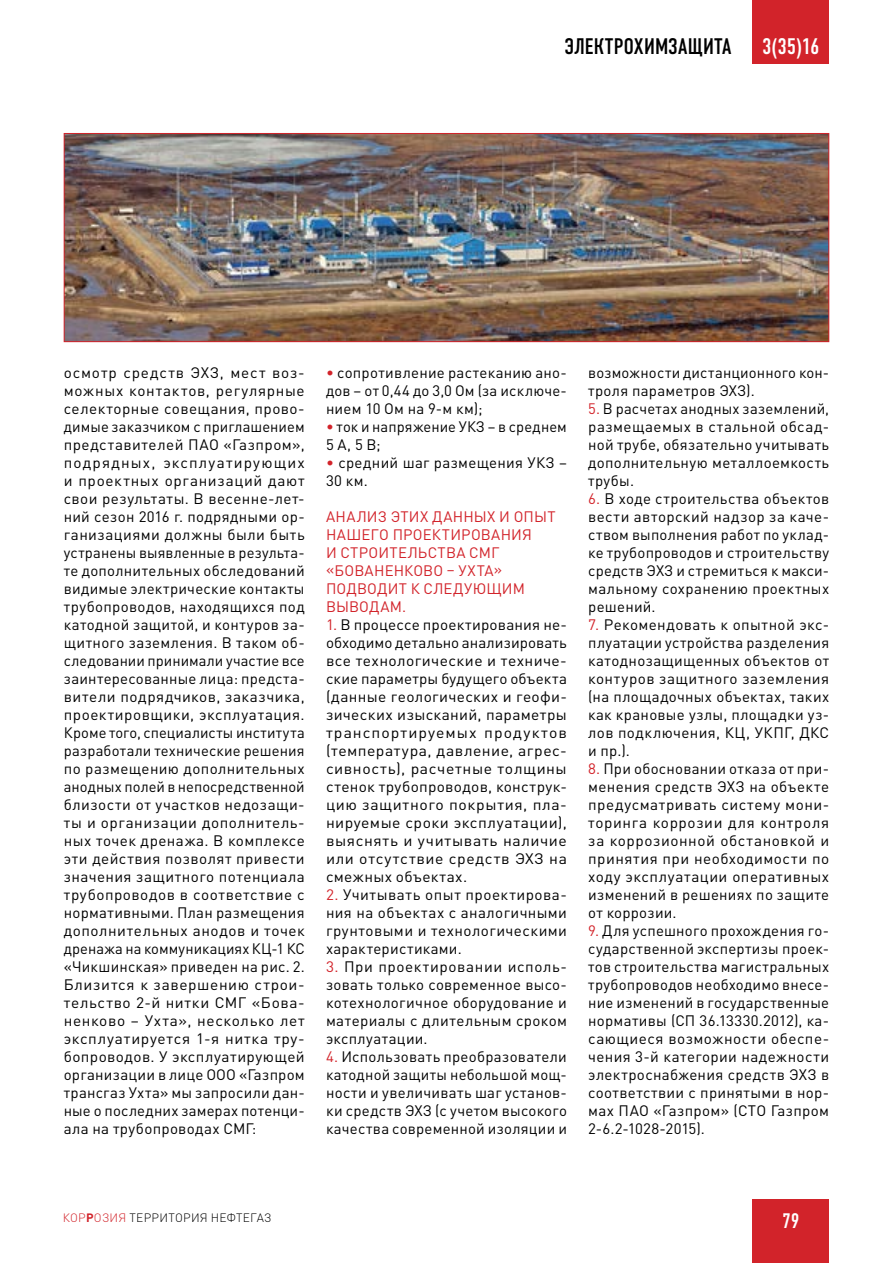
<style>
.page{position:relative;width:893px;height:1263px;background:#fff}
.page>*{position:absolute;margin:0;border:0;box-sizing:border-box;transform-origin:0 0}
.t1{font:22.5px "DIN Condensed C";letter-spacing:.015em;color:#000}
.t2{font:22.5px "DIN Condensed C";color:#fff}
.t3{font:21px "DIN Condensed C";color:#fff}
.t4{font:15px/18px "DIN Pro";letter-spacing:.02em;color:#000;text-align:justify}
.t5{font:15px "DIN Pro";letter-spacing:.015em;color:#d2232a}
.t6{font:300 12px "DIN Pro";letter-spacing:.02em;color:#d2232a}
.t7{font:300 12px "DIN Pro";letter-spacing:.015em;color:#000}
.s1{color:#d2232a}
.s2{font-weight:700}
.s3{color:#000}
</style>
<div class="page">
<div style="left:753px;top:1199px;width:76px;height:64px;background:#d2232a"></div>
<div style="left:753px;top:0;width:76px;height:64px;background:#d2232a"></div>
<img style="left:66px;top:135px;width:761px;height:205px">
<div style="left:64px;top:133px;width:765px;height:209px;border:1px solid #d2232a"></div>
<h1 class="t1" style="left:565px;top:34px;width:168px">ЭЛЕКТРОХИМЗАЩИТА</h1>
<h1 class="t2" style="left:762px;top:34px;width:59px">3(35)16</h1>
<p class="t4" style="left:64px;top:363px;width:242px">осмотр средств ЭХЗ, мест воз&shy;можных контактов, регулярные селекторные совещания, прово&shy;димые заказчиком с приглашением представителей ПАО «Газпром», подрядных, эксплуатирующих и проектных организаций дают свои результаты. В весенне-лет&shy;ний сезон 2016 г. подрядными ор&shy;ганизациями должны были быть устранены выявленные в результа&shy;те дополнительных обследований видимые электрические контакты трубопроводов, находящихся под катодной защитой, и контуров за&shy;щитного заземления. В таком об&shy;следовании принимали участие все заинтересованные лица: предста&shy;вители подрядчиков, заказчика, проектировщики, эксплуатация.<br>Кроме того, специалисты института разработали технические решения по размещению дополнительных анодных полей в непосредственной близости от участков недозащи&shy;ты и организации дополнитель&shy;ных точек дренажа. В комплексе эти действия позволят привести значения защитного потенциала трубопроводов в соответствие с нормативными. План размещения дополнительных анодов и точек дренажа на коммуникациях КЦ-1 КС «Чикшинская» приведен на рис. 2.<br>Близится к завершению строи&shy;тельство 2-й нитки СМГ «Бова&shy;ненково – Ухта», несколько лет эксплуатируется 1-я нитка тру&shy;бопроводов. У эксплуатирующей организации в лице ООО «Газпром трансгаз Ухта» мы запросили дан&shy;ные о последних замерах потенци&shy;ала на трубопроводах СМГ:</p>
<p class="t4" style="left:326px;top:363px;width:242px"><span class="s1">•</span> сопротивление растеканию ано&shy;дов – от 0,44 до 3,0 Ом (за исключе&shy;нием 10 Ом на 9-м км);</p>
<p class="t4" style="left:326px;top:417px;width:242px"><span class="s1">•</span> ток и напряжение УКЗ – в среднем<br>5 А, 5 В;</p>
<p class="t4" style="left:326px;top:453px;width:242px"><span class="s1">•</span> средний шаг размещения УКЗ –<br>30 км.</p>
<p class="t5" style="left:326px;top:506px;width:21px">Анализ</p>
<p class="t5" style="left:391px;top:506px;width:11px">этих</p>
<p class="t5" style="left:432px;top:506px;width:12px">данных</p>
<p class="t5" style="left:499px;top:506px;width:26px">и опыт</p>
<p class="t5" style="left:326px;top:524px;width:45px">нашего</p>
<p class="t5" style="left:393px;top:524px;width:11px">проектирования</p>
<p class="t5" style="left:326px;top:542px;width:25px">и строительства</p>
<p class="t5" style="left:469px;top:542px;width:32px">СМГ</p>
<p class="t5" style="left:326px;top:560px;width:30px">«Бованенково</p>
<p class="t5" style="left:447px;top:560px;width:57px">– Ухта»</p>
<p class="t5" style="left:326px;top:578px;width:11px">подводит</p>
<p class="t5" style="left:411px;top:578px;width:25px">к следующим</p>
<p class="t5" style="left:326px;top:596px;width:12px">выводам</p>
<p class="t5" style="left:402px;top:596px;width:6px">.</p>
<p class="t4" style="left:326px;top:615px;width:242px"><span class="s1">1.</span> В процессе проектирования не&shy;обходимо детально анализировать все технологические и техниче&shy;ские параметры будущего объекта (данные геологических и геофи&shy;зических изысканий, параметры транспортируемых продуктов (температура, давление, агрес&shy;сивность), расчетные толщины стенок трубопроводов, конструк&shy;цию защитного покрытия, пла&shy;нируемые сроки эксплуатации), выяснять и учитывать наличие или отсутствие средств ЭХЗ на смежных объектах.</p>
<p class="t4" style="left:326px;top:885px;width:242px"><span class="s1">2.</span> Учитывать опыт проектирова&shy;ния на объектах с аналогичными грунтовыми и технологическими характеристиками.</p>
<p class="t4" style="left:326px;top:957px;width:242px"><span class="s1">3.</span> При проектировании исполь&shy;зовать только современное высо&shy;котехнологичное оборудование и материалы с длительным сроком эксплуатации.</p>
<p class="t4" style="left:326px;top:1047px;width:242px"><span class="s1">4.</span> Использовать преобразователи катодной защиты небольшой мощ&shy;ности и увеличивать шаг установ&shy;ки средств ЭХЗ (с учетом высокого качества современной изоляции и</p>
<p class="t4" style="left:588px;top:363px;width:242px">возможности дистанционного кон&shy;троля параметров ЭХЗ).</p>
<p class="t4" style="left:588px;top:399px;width:242px"><span class="s1">5.</span> В расчетах анодных заземлений, размещаемых в стальной обсад&shy;ной трубе, обязательно учитывать дополнительную металлоемкость трубы.</p>
<p class="t4" style="left:588px;top:489px;width:242px"><span class="s1">6.</span> В ходе строительства объектов вести авторский надзор за каче&shy;ством выполнения работ по уклад&shy;ке трубопроводов и строительству средств ЭХЗ и стремиться к макси&shy;мальному сохранению проектных решений.</p>
<p class="t4" style="left:588px;top:615px;width:242px"><span class="s1">7.</span> Рекомендовать к опытной экс&shy;плуатации устройства разделения катоднозащищенных объектов от контуров защитного заземления (на площадочных объектах, таких как крановые узлы, площадки уз&shy;лов подключения, КЦ, УКПГ, ДКС и пр.).</p>
<p class="t4" style="left:588px;top:759px;width:242px"><span class="s1">8.</span> При обосновании отказа от при&shy;менения средств ЭХЗ на объекте предусматривать систему мони&shy;торинга коррозии для контроля за коррозионной обстановкой и принятия при необходимости по ходу эксплуатации оперативных изменений в решениях по защите от коррозии.</p>
<p class="t4" style="left:588px;top:921px;width:242px"><span class="s1">9.</span> Для успешного прохождения го&shy;сударственной экспертизы проек&shy;тов строительства магистральных трубопроводов необходимо внесе&shy;ние изменений в государственные нормативы (СП 36.13330.2012), ка&shy;сающиеся возможности обеспе&shy;чения 3-й категории надежности электроснабжения средств ЭХЗ в соответствии с принятыми в нор&shy;мах ПАО «Газпром» (СТО Газпром 2-6.2-1028-2015).</p>
<p class="t6" style="left:63px;top:1210px;width:90px">кор<span class="s2">р</span>озия <span class="s3">ТЕРРИ</span></p>
<p class="t7" style="left:169px;top:1210px;width:16px">ТОРИЯ</p>
<p class="t7" style="left:211px;top:1210px;width:60px">НЕФТЕГАЗ</p>
<h2 class="t3" style="left:782px;top:1208px;width:19px">79</h2>
</div>
